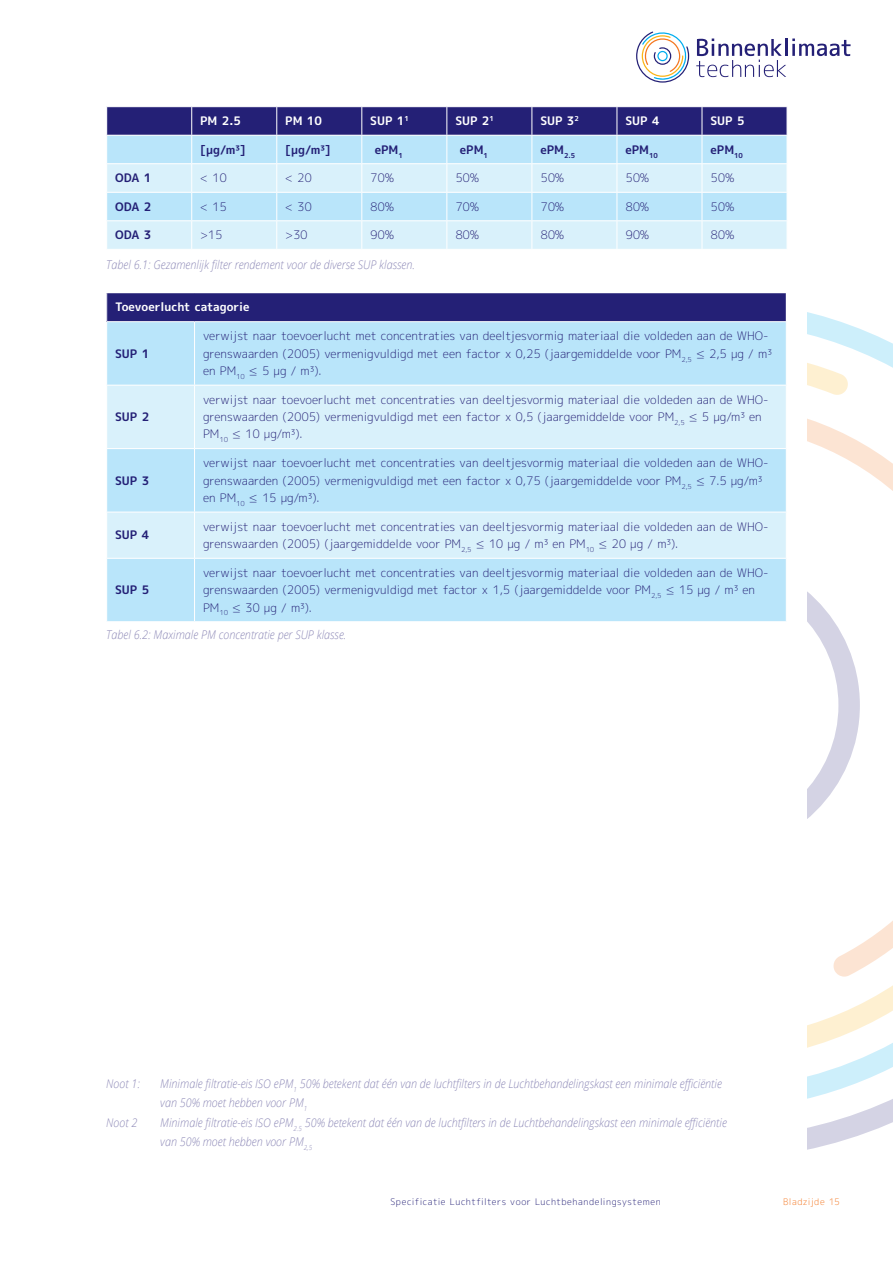
<style>
.page{position:relative;width:893px;height:1263px;background:#fff}
.page>*{position:absolute;margin:0;border:0;box-sizing:border-box;transform-origin:0 0}
.Foto_bijschrift_-_li{font:italic 300 12px/19.5px "Open Sans";color:#8d89b7;scale:.9 1}
.Tabellen_-_light_8_p{font:11.7px/17.2px "mplus 1 c light";color:#242076}
.Tabellen_-_light_8_p-2{font:11.7px "mplus 1 c bold";color:#242076}
.Tabellen_-_light_8_p-3{font:11.7px "mplus 1 c bold";color:#fff}
.t1{font:9px "mplus 1 c light";letter-spacing:.055em;color:#242076}
.t2{font:9px "mplus 1 c light";letter-spacing:.045em;color:#f47721}
</style>
<div class="page">
<svg style="left:808px;top:1110px;width:85px;height:40px;fill:#d5d5e5"></svg>
<svg style="left:808px;top:312px;width:85px;height:798px"></svg>
<hr style="left:785px;top:39px;width:3px;height:17px;background:#242076">
<svg style="left:792px;top:39px;width:58px;height:17px"></svg>
<svg style="left:696px;top:39px;width:90px;height:38px"></svg>
<svg style="left:636px;top:31px;width:53px;height:52px"></svg>
<svg style="left:106px;top:107px;width:681px;height:142px;background:#abc5e1"></svg>
<div style="left:107px;top:293px;width:679px;height:29px;background:#242076"></div>
<div style="left:107px;top:322px;width:679px;height:299px;background:#b9e5fa"></div>
<svg style="left:107px;top:386px;width:679px;height:172px;background:#cdecfa"></svg>
<svg style="left:106px;top:293px;width:1px;height:28px"></svg>
<hr style="left:106px;top:321px;width:89px;height:1px;background:#fff">
<hr style="left:195px;top:321px;width:592px;height:1px;background:#fff">
<hr style="left:194px;top:322px;width:1px;height:63px;background:#fff">
<hr style="left:106px;top:385px;width:89px;height:1px;background:#fff">
<hr style="left:195px;top:385px;width:592px;height:1px;background:#fff">
<hr style="left:194px;top:385px;width:1px;height:63px;background:#fff">
<hr style="left:106px;top:448px;width:89px;height:1px;background:#fff">
<hr style="left:195px;top:448px;width:592px;height:1px;background:#fff">
<hr style="left:194px;top:449px;width:1px;height:63px;background:#fff">
<hr style="left:106px;top:512px;width:89px;height:1px;background:#fff">
<hr style="left:195px;top:512px;width:592px;height:1px;background:#fff">
<hr style="left:194px;top:512px;width:1px;height:46px;background:#fff">
<hr style="left:106px;top:558px;width:89px;height:1px;background:#fff">
<hr style="left:195px;top:558px;width:592px;height:1px;background:#fff">
<hr style="left:194px;top:559px;width:1px;height:62px;background:#fff">
<p class="Tabellen_-_light_8_p-3" style="left:200px;top:113px;width:42px">PM 2.5</p>
<p class="Tabellen_-_light_8_p-3" style="left:285px;top:113px;width:38px">PM 10</p>
<p class="Tabellen_-_light_8_p-3" style="left:370px;top:113px;width:40px">SUP 1<sup>1</sup></p>
<p class="Tabellen_-_light_8_p-3" style="left:455px;top:113px;width:40px">SUP 2<sup>1</sup></p>
<p class="Tabellen_-_light_8_p-3" style="left:540px;top:113px;width:40px">SUP 3<sup>2</sup></p>
<p class="Tabellen_-_light_8_p-3" style="left:625px;top:113px;width:36px">SUP 4</p>
<p class="Tabellen_-_light_8_p-3" style="left:710px;top:113px;width:36px">SUP 5</p>
<p class="Tabellen_-_light_8_p-2" style="left:200px;top:141px;width:47px">[µg/m³]</p>
<p class="Tabellen_-_light_8_p-2" style="left:285px;top:141px;width:47px">[µg/m³]</p>
<p class="Tabellen_-_light_8_p-2" style="left:375px;top:141px;width:30px">ePM<sub>1</sub></p>
<p class="Tabellen_-_light_8_p-2" style="left:460px;top:141px;width:30px">ePM<sub>1</sub></p>
<p class="Tabellen_-_light_8_p-2" style="left:540px;top:141px;width:36px">ePM<sub>2.5</sub></p>
<p class="Tabellen_-_light_8_p-2" style="left:625px;top:141px;width:34px">ePM<sub>10</sub></p>
<p class="Tabellen_-_light_8_p-2" style="left:710px;top:141px;width:34px">ePM<sub>10</sub></p>
<p class="Tabellen_-_light_8_p-2" style="left:115px;top:170px;width:38px">ODA 1</p>
<p class="Tabellen_-_light_8_p" style="left:200px;top:169px;width:28px">&lt; 10</p>
<p class="Tabellen_-_light_8_p" style="left:285px;top:169px;width:28px">&lt; 20</p>
<p class="Tabellen_-_light_8_p" style="left:370px;top:169px;width:25px">70%</p>
<p class="Tabellen_-_light_8_p" style="left:455px;top:169px;width:25px">50%</p>
<p class="Tabellen_-_light_8_p" style="left:540px;top:169px;width:25px">50%</p>
<p class="Tabellen_-_light_8_p" style="left:625px;top:169px;width:25px">50%</p>
<p class="Tabellen_-_light_8_p" style="left:710px;top:169px;width:25px">50%</p>
<p class="Tabellen_-_light_8_p-2" style="left:115px;top:198px;width:38px">ODA 2</p>
<p class="Tabellen_-_light_8_p" style="left:200px;top:198px;width:28px">&lt; 15</p>
<p class="Tabellen_-_light_8_p" style="left:285px;top:198px;width:28px">&lt; 30</p>
<p class="Tabellen_-_light_8_p" style="left:370px;top:198px;width:25px">80%</p>
<p class="Tabellen_-_light_8_p" style="left:455px;top:198px;width:25px">70%</p>
<p class="Tabellen_-_light_8_p" style="left:540px;top:198px;width:25px">70%</p>
<p class="Tabellen_-_light_8_p" style="left:625px;top:198px;width:25px">80%</p>
<p class="Tabellen_-_light_8_p" style="left:710px;top:198px;width:25px">50%</p>
<p class="Tabellen_-_light_8_p-2" style="left:115px;top:227px;width:38px">ODA 3</p>
<p class="Tabellen_-_light_8_p" style="left:200px;top:226px;width:24px">&gt;15</p>
<p class="Tabellen_-_light_8_p" style="left:285px;top:226px;width:24px">&gt;30</p>
<p class="Tabellen_-_light_8_p" style="left:370px;top:226px;width:25px">90%</p>
<p class="Tabellen_-_light_8_p" style="left:455px;top:226px;width:25px">80%</p>
<p class="Tabellen_-_light_8_p" style="left:540px;top:226px;width:25px">80%</p>
<p class="Tabellen_-_light_8_p" style="left:625px;top:226px;width:25px">90%</p>
<p class="Tabellen_-_light_8_p" style="left:710px;top:226px;width:25px">80%</p>
<p class="Foto_bijschrift_-_li" style="left:106px;top:254px;width:344px">Tabel 6.1: Gezamenlijk filter rendement voor de diverse SUP klassen.</p>
<p class="Tabellen_-_light_8_p-3" style="left:115px;top:299px;width:136px">Toevoerlucht catagorie</p>
<p class="Tabellen_-_light_8_p-2" style="left:115px;top:345px;width:36px">SUP 1</p>
<p class="Tabellen_-_light_8_p" style="left:203px;top:327px;width:570px">verwijst naar toevoerlucht met concentraties van deeltjesvormig materiaal die voldeden aan de WHO&shy;grenswaarden (2005) vermenigvuldigd met een factor x 0,25 (jaargemiddelde voor PM<sub>2,5</sub> ≤ 2,5 μg / m³ en PM<sub>10</sub> ≤ 5 μg / m³).</p>
<p class="Tabellen_-_light_8_p-2" style="left:115px;top:409px;width:36px">SUP 2</p>
<p class="Tabellen_-_light_8_p-2" style="left:115px;top:472px;width:36px">SUP 3</p>
<p class="Tabellen_-_light_8_p" style="left:203px;top:391px;width:567px">verwijst naar toevoerlucht met concentraties van deeltjesvormig materiaal die voldeden aan de WHO&shy;grenswaarden (2005) vermenigvuldigd met een factor x 0,5 (jaargemiddelde voor PM<sub>2,5</sub> ≤ 5 μg/m³ en<br>PM<sub>10</sub> ≤ 10 μg/m³).</p>
<p class="Tabellen_-_light_8_p" style="left:203px;top:454px;width:567px">verwijst naar toevoerlucht met concentraties van deeltjesvormig materiaal die voldeden aan de WHO&shy;grenswaarden (2005) vermenigvuldigd met een factor x 0,75 (jaargemiddelde voor PM<sub>2,5</sub> ≤ 7.5 μg/m³ en PM<sub>10</sub> ≤ 15 μg/m³).</p>
<p class="Tabellen_-_light_8_p-2" style="left:115px;top:527px;width:36px">SUP 4</p>
<p class="Tabellen_-_light_8_p" style="left:203px;top:518px;width:567px">verwijst naar toevoerlucht met concentraties van deeltjesvormig materiaal die voldeden aan de WHO&shy;grenswaarden (2005) (jaargemiddelde voor PM<sub>2,5</sub> ≤ 10 μg / m³ en PM<sub>10</sub> ≤ 20 μg / m³).</p>
<p class="Tabellen_-_light_8_p-2" style="left:115px;top:582px;width:36px">SUP 5</p>
<p class="Tabellen_-_light_8_p" style="left:203px;top:564px;width:567px">verwijst naar toevoerlucht met concentraties van deeltjesvormig materiaal die voldeden aan de WHO&shy;grenswaarden (2005) vermenigvuldigd met factor x 1,5 (jaargemiddelde voor PM<sub>2,5</sub> ≤ 15 μg / m³ en<br>PM<sub>10</sub> ≤ 30 μg / m³).</p>
<p class="Foto_bijschrift_-_li" style="left:106px;top:624px;width:268px">Tabel 6.2: Maximale PM concentratie per SUP klasse.</p>
<p class="Foto_bijschrift_-_li" style="left:106px;top:1073px;width:39px">Noot 1:</p>
<p class="Foto_bijschrift_-_li" style="left:160px;top:1073px;width:626px">Minimale filtratie-eis ISO ePM<sub>1</sub> 50% betekent dat één van de luchtfilters in de Luchtbehandelingskast een minimale efficiëntie van 50% moet hebben voor PM<sub>1</sub></p>
<p class="Foto_bijschrift_-_li" style="left:106px;top:1112px;width:36px">Noot 2</p>
<p class="Foto_bijschrift_-_li" style="left:160px;top:1112px;width:631px">Minimale filtratie-eis ISO ePM<sub>2.5</sub> 50% betekent dat één van de luchtfilters in de Luchtbehandelingskast een minimale efficiëntie van 50% moet hebben voor PM<sub>2,5</sub></p>
<p class="t1" style="left:391px;top:1195px;width:272px">Specificatie Luchtfilters voor Luchtbehandelingsystemen</p>
<p class="t2" style="left:783px;top:1195px;width:58px">Bladzijde 15</p>
</div>
